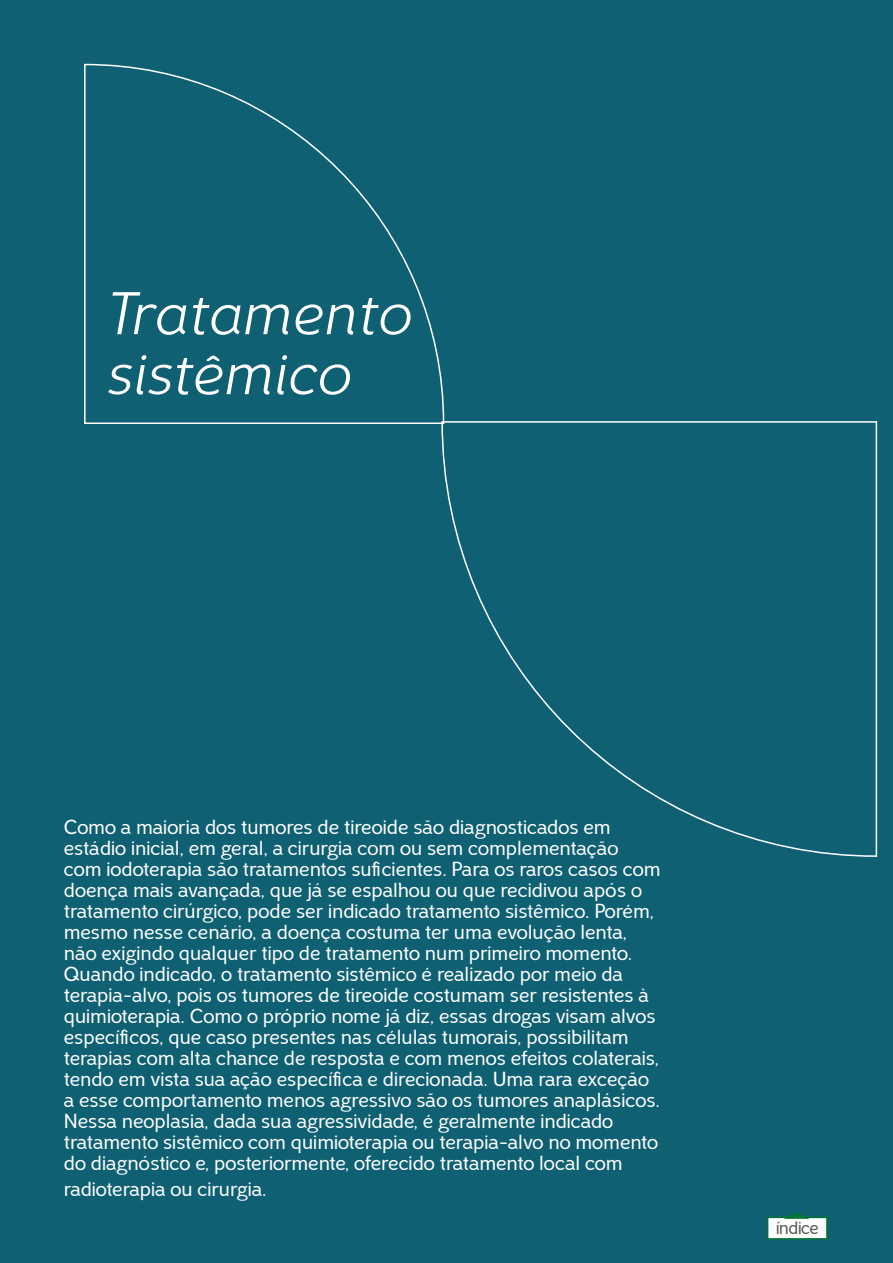
<style>
.page{position:relative;width:893px;height:1263px;background:#0f6072}
.page>*{position:absolute;margin:0;border:0;box-sizing:border-box;transform-origin:0 0}
.t1{font:60px/60px "Carmen Leve Italica";color:#fff}
.t2{font:20.25px/21px "Carmen";color:#fff}
.t3{font:18px "Carmen";letter-spacing:-.025em;color:#575756}
</style>
<div class="page">
<svg style="left:84px;top:63px;width:361px;height:361px"></svg>
<svg style="left:441px;top:420px;width:437px;height:437px"></svg>
<svg style="left:767px;top:1212px;width:61px;height:28px;background:#abcdc5"></svg>
<h1 class="t1" style="left:106px;top:285px;width:307px">Tratamento sistêmico</h1>
<p class="t2" style="left:64px;top:817px;width:598px">Como a maioria dos tumores de tireoide são diagnosticados em estádio inicial, em geral, a cirurgia com ou sem complementação com iodoterapia são tratamentos suficientes. Para os raros casos com doença mais avançada, que já se espalhou ou que recidivou após o tratamento cirúrgico, pode ser indicado tratamento sistêmico. Porém, mesmo nesse cenário, a doença costuma ter uma evolução lenta, não exigindo qualquer tipo de tratamento num primeiro momento.<br>Quando indicado, o tratamento sistêmico é realizado por meio da terapia-alvo, pois os tumores de tireoide costumam ser resistentes à quimioterapia. Como o próprio nome já diz, essas drogas visam alvos específicos, que caso presentes nas células tumorais, possibilitam terapias com alta chance de resposta e com menos efeitos colaterais, tendo em vista sua ação específica e direcionada. Uma rara exceção a esse comportamento menos agressivo são os tumores anaplásicos.<br>Nessa neoplasia, dada sua agressividade, é geralmente indicado tratamento sistêmico com quimioterapia ou terapia-alvo no momento do diagnóstico e, posteriormente, oferecido tratamento local com</p>
<p class="t2" style="left:64px;top:1178px;width:204px">radioterapia ou cirurgia.</p>
<p class="t3" style="left:776px;top:1217px;width:45px">índice</p>
</div>
